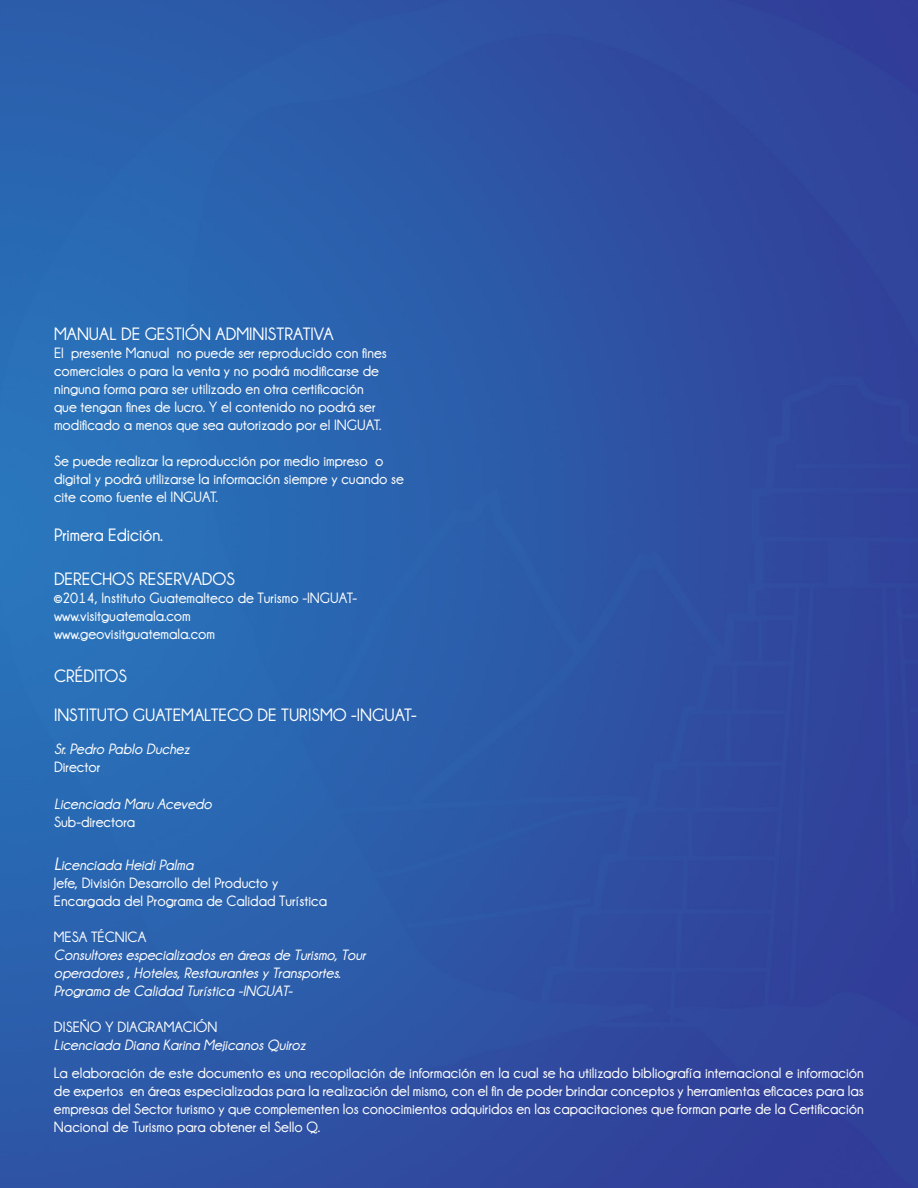
<style>
.page{position:relative;width:918px;height:1188px;background:#fff}
.page>*{position:absolute;margin:0;border:0;box-sizing:border-box;transform-origin:0 0}
.t1{font:700 18px/39.6px "Champagne&Limousines";color:#fff}
.t2{font:700 15px/18px "Champagne&Limousines";color:#fff}
.t3{font:italic 700 15px/18px "Champagne&Limousines";color:#fff}
.s1{font-style:italic;font-size:18px}
.s2{font-style:italic}
</style>
<div class="page">
<img style="left:0;top:0;width:918px;height:1188px">
<p class="t1" style="left:54px;top:314px;width:281px">MANUAL DE GESTIÓN ADMINISTRATIVA</p>
<p class="t2" style="left:54px;top:344px;width:334px">El presente Manual no puede ser reproducido con fines comerciales o para la venta y no podrá modificarse de ninguna forma para ser utilizado en otra certificación que tengan fines de lucro. Y el contenido no podrá ser modificado a menos que sea autorizado por el INGUAT.</p>
<p class="t2" style="left:54px;top:452px;width:352px">Se puede realizar la reproducción por medio impreso o digital y podrá utilizarse la información siempre y cuando se cite como fuente el INGUAT.</p>
<p class="t1" style="left:54px;top:515px;width:111px">Primera Edición.</p>
<p class="t1" style="left:54px;top:559px;width:183px">DERECHOS RESERVADOS</p>
<p class="t2" style="left:54px;top:588px;width:305px">©2014, Instituto Guatemalteco de Turismo -INGUAT&shy;www.visitguatemala.com<br>www.geovisitguatemala.com</p>
<p class="t1" style="left:54px;top:656px;width:364px">CRÉDITOS<br>INSTITUTO GUATEMALTECO DE TURISMO -INGUAT-</p>
<p class="t3" style="left:54px;top:740px;width:137px">Sr. Pedro Pablo Duchez</p>
<p class="t2" style="left:54px;top:758px;width:48px">Director</p>
<p class="t3" style="left:54px;top:795px;width:159px">Licenciada Maru Acevedo</p>
<p class="t2" style="left:54px;top:813px;width:83px">Sub-directora</p>
<p class="t2" style="left:54px;top:856px;width:275px"><span class="s1">L</span><span class="s2">icenciada Heidi Palma<br></span>Jefe, División Desarrollo del Producto y<br>Encargada del Programa de Calidad Turística</p>
<p class="t2" style="left:54px;top:928px;width:94px">MESA TÉCNICA</p>
<p class="t3" style="left:54px;top:946px;width:313px">Consultores especializados en áreas de Turismo, Tour operadores , Hoteles, Restaurantes y Transportes.<br>Programa de Calidad Turística -INGUAT-</p>
<p class="t2" style="left:54px;top:1018px;width:165px">DISEÑO Y DIAGRAMACIÓN</p>
<p class="t3" style="left:54px;top:1036px;width:253px">Licenciada Diana Karina Mejicanos Quiroz</p>
<p class="t2" style="left:54px;top:1064px;width:811px;text-align:justify">La elaboración de este documento es una recopilación de información en la cual se ha utilizado bibliografía internacional e información de expertos en áreas especializadas para la realización del mismo, con el fin de poder brindar conceptos y herramientas eficaces para las empresas del Sector turismo y que complementen los conocimientos adquiridos en las capacitaciones que forman parte de la Certificación Nacional de Turismo para obtener el Sello Q.</p>
</div>
